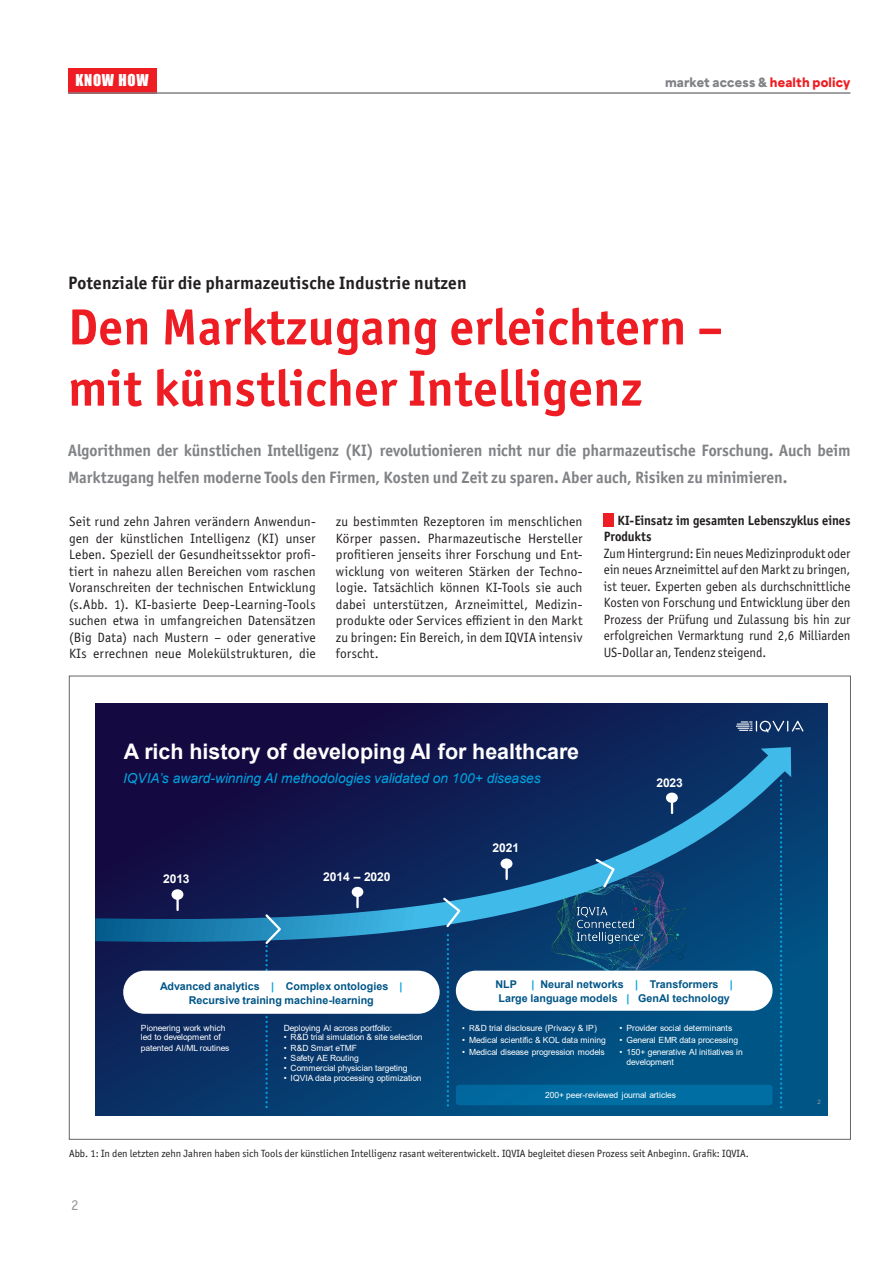
<style>
.page{position:relative;width:893px;height:1263px;background:#fff}
.page>*{position:absolute;margin:0;border:0;box-sizing:border-box;transform-origin:0 0}
.t1{font:700 51px "Officina Sans ITC Pro";letter-spacing:.01em;color:#ee1d23}
.t2{font:700 21.45px "Arial";color:#fff}
.t3{font:700 18px "Officina Sans ITC Pro";letter-spacing:.01em;color:#231f20}
.t4{font:700 16.5px/27px "Officina Sans ITC Pro";letter-spacing:-.005em;color:#808285}
.t5{font:15px "Impact";letter-spacing:.05em;color:#fff}
.t6{font:15px "Officina Sans ITC Pro";color:#97999c}
.t7{font:italic 13.8px "Arial";color:#00a3e0}
.t8{font:13.5px/16.5px "Officina Sans ITC Pro";letter-spacing:.01em;color:#231f20;text-align:justify}
.t9{font:13.5px/16.5px "Officina Sans ITC Pro";letter-spacing:.01em;color:#231f20;text-align:justify;scale:.95 1}
.t10{font:700 13.5px/16.5px "Officina Sans ITC Pro";letter-spacing:-.005em;color:#231f20;scale:.95 1}
.t11{font:700 12.15px "Arial";letter-spacing:-.01em;color:#fff}
.t12{font:900 12px "Area Normal";letter-spacing:.015em;color:#808285}
.t13{font:700 10.8px "Arial";letter-spacing:.005em;color:#005587}
.t14{font:700 10.65px/14px "Arial";letter-spacing:.005em;color:#005587;text-align:right}
.t15{font:10.5px "Officina Sans ITC Pro";color:#231f20}
.t16{font:8.55px/10.1px "Arial";letter-spacing:-.01em;color:#fff}
.t17{font:6px "Arial";color:#959ca0}
.s1{color:#ee1d23}
.s2{color:#00a3e0}
.s3{font-size:7.95px}
</style>
<div class="page">
<div style="left:68px;top:68px;width:88px;height:26px;background:#ee1d23"></div>
<hr style="left:68px;top:92px;width:782px;height:2px;background:#808285">
<svg style="left:95px;top:703px;width:733px;height:412px;background:#093367"></svg>
<img style="left:550px;top:942px;width:137px;height:29px">
<div style="left:456px;top:1085px;width:317px;height:20px;background:#006ea3;border-radius:3px"></div>
<svg style="left:736px;top:720px;width:68px;height:12px"></svg>
<svg style="left:95px;top:754px;width:666px;height:188px;background:#133266"></svg>
<svg style="left:176px;top:900px;width:3px;height:10px"></svg>
<div style="left:173px;top:890px;width:9px;height:9px;background:#fff;border-radius:50%"></div>
<div style="left:172px;top:889px;width:11px;height:11px;border:2px solid #fff;border-radius:50%"></div>
<svg style="left:441px;top:895px;width:21px;height:210px;background:#115184"></svg>
<svg style="left:761px;top:747px;width:30px;height:360px;background:#08578a"></svg>
<svg style="left:356px;top:897px;width:3px;height:10px"></svg>
<div style="left:353px;top:888px;width:9px;height:8px;background:#fff;border-radius:50%"></div>
<div style="left:352px;top:887px;width:11px;height:10px;border:2px solid #fff;border-radius:50%"></div>
<svg style="left:505px;top:869px;width:3px;height:10px"></svg>
<div style="left:502px;top:860px;width:9px;height:8px;background:#fff;border-radius:50%"></div>
<div style="left:501px;top:858px;width:11px;height:11px;border:2px solid #fff;border-radius:50%"></div>
<svg style="left:671px;top:803px;width:2px;height:10px"></svg>
<div style="left:667px;top:794px;width:10px;height:8px;background:#fff;border-radius:50%"></div>
<div style="left:666px;top:793px;width:12px;height:10px;border:2px solid #fff;border-radius:50%"></div>
<div style="left:456px;top:971px;width:317px;height:40px;background:#fff;border-radius:20px"></div>
<svg style="left:594px;top:857px;width:23px;height:32px"></svg>
<svg style="left:263px;top:912px;width:20px;height:195px;background:#144779"></svg>
<div style="left:123px;top:971px;width:317px;height:43px;background:#fff;border-radius:22px"></div>
<div style="left:604px;top:513px;width:10px;height:14px;background:#ee1d23"></div>
<p class="t5" style="left:75px;top:69px;width:75px">KNOW HOW</p>
<p class="t3" style="left:68px;top:271px;width:400px">Potenziale für die pharmazeutische Industrie nutzen</p>
<p class="t12" style="left:665px;top:71px;width:187px">market access &amp; <span class="s1">health policy</span></p>
<p class="t1" style="left:68px;top:295px;width:656px">Den Marktzugang erleichtern –</p>
<p class="t1" style="left:68px;top:357px;width:576px">mit künstlicher Intelligenz</p>
<p class="t4" style="left:68px;top:436px;width:784px">Algorithmen der künstlichen Intelligenz (KI) revolutionieren nicht nur die pharmazeutische Forschung. Auch beim<br>Marktzugang helfen moderne Tools den Firmen, Kosten und Zeit zu sparen. Aber auch, Risiken zu minimieren.</p>
<p class="t8" style="left:69px;top:514px;width:248px">Seit rund zehn Jahren verändern Anwendun&shy;gen der künstlichen Intelligenz (KI) unser Leben. Speziell der Gesundheitssektor profi&shy;tiert in nahezu allen Bereichen vom raschen Voranschreiten der technischen Entwicklung (s.Abb. 1). KI-basierte Deep-Learning-Tools suchen etwa in umfangreichen Datensätzen (Big Data) nach Mustern – oder generative KIs errechnen neue Molekülstrukturen, die</p>
<p class="t8" style="left:336px;top:514px;width:248px">zu bestimmten Rezeptoren im menschlichen Körper passen. Pharmazeutische Hersteller profitieren jenseits ihrer Forschung und Ent&shy;wicklung von weiteren Stärken der Techno&shy;logie. Tatsächlich können KI-Tools sie auch dabei unterstützen, Arzneimittel, Medizin&shy;produkte oder Services effizient in den Markt zu bringen: Ein Bereich, in dem IQVIA intensiv forscht.</p>
<p class="t10" style="left:604px;top:512px;width:261px;text-indent:14px">KI-Einsatz im gesamten Lebenszyklus eines<br>Produkts</p>
<p class="t9" style="left:604px;top:545px;width:261px">Zum Hintergrund: Ein neues Medizinprodukt oder ein neues Arzneimittel auf den Markt zu bringen, ist teuer. Experten geben als durchschnittliche Kosten von Forschung und Entwicklung über den Prozess der Prüfung und Zulassung bis hin zur erfolgreichen Vermarktung rund 2,6 Milliarden US-Dollar an, Tendenz steigend.</p>
<p class="t2" style="left:124px;top:736px;width:457px">A rich history of developing AI for healthcare</p>
<p class="t7" style="left:123px;top:770px;width:419px">IQVIA’s award-winning AI methodologies validated on 100+ diseases</p>
<p class="t11" style="left:163px;top:870px;width:28px">2013</p>
<p class="t11" style="left:323px;top:868px;width:69px">2014 – 2020</p>
<p class="t11" style="left:493px;top:839px;width:28px">2021</p>
<p class="t11" style="left:656px;top:774px;width:28px">2023</p>
<p class="t14" style="left:160px;top:979px;width:244px">Advanced analytics <span class="s2">|</span> Complex ontologies <span class="s2">|</span></p>
<p class="t13" style="left:189px;top:992px;width:186px">Recursive training machine-learning</p>
<p class="t16" style="left:141px;top:1022px;width:90px">Pioneering work which led to development of patented AI/ML routines</p>
<p class="t16" style="left:284px;top:1022px;width:110px">Deploying AI across portfolio:</p>
<p class="t16" style="left:284px;top:1032px;width:140px">• R&amp;D trial simulation &amp; site selection</p>
<p class="t16" style="left:284px;top:1042px;width:75px">• R&amp;D Smart eTMF</p>
<p class="t16" style="left:284px;top:1053px;width:77px">• Safety AE Routing</p>
<p class="t16" style="left:284px;top:1063px;width:125px">• Commercial physician targeting</p>
<p class="t16" style="left:284px;top:1073px;width:139px">• IQVIA data processing optimization</p>
<p class="t14" style="left:499px;top:977px;width:236px"><span class="s2">|</span> Neural networks <span class="s2">|</span> Transformers <span class="s2">|<br></span>Large language models <span class="s2">|</span> GenAI technology</p>
<p class="t14" style="left:496px;top:977px;width:23px">NLP</p>
<p class="t16" style="left:462px;top:1022px;width:136px"><span class="s3">• R</span>&amp;D trial disclosure (Privacy &amp; IP)</p>
<p class="t16" style="left:462px;top:1035px;width:145px">• Medical scientific &amp; KOL data mining</p>
<p class="t16" style="left:462px;top:1047px;width:144px">• Medical disease progression models</p>
<p class="t16" style="left:620px;top:1022px;width:114px">• Provider social determinants</p>
<p class="t16" style="left:620px;top:1035px;width:120px">• General EMR data processing</p>
<p class="t16" style="left:626px;top:1047px;width:118px;text-indent:-7px">• 150+ generative AI initiatives in development</p>
<p class="t16" style="left:545px;top:1090px;width:132px">200+ peer-reviewed journal articles</p>
<p class="t15" style="left:69px;top:1148px;width:681px">Abb. 1: In den letzten zehn Jahren haben sich Tools der künstlichen Intelligenz rasant weiterentwickelt. IQVIA begleitet diesen Prozess seit Anbeginn. Grafik: IQVIA.</p>
<p class="t6" style="left:71px;top:1196px;width:9px">2</p>
<p class="t17" style="left:818px;top:1098px;width:5px">2</p>
</div>
